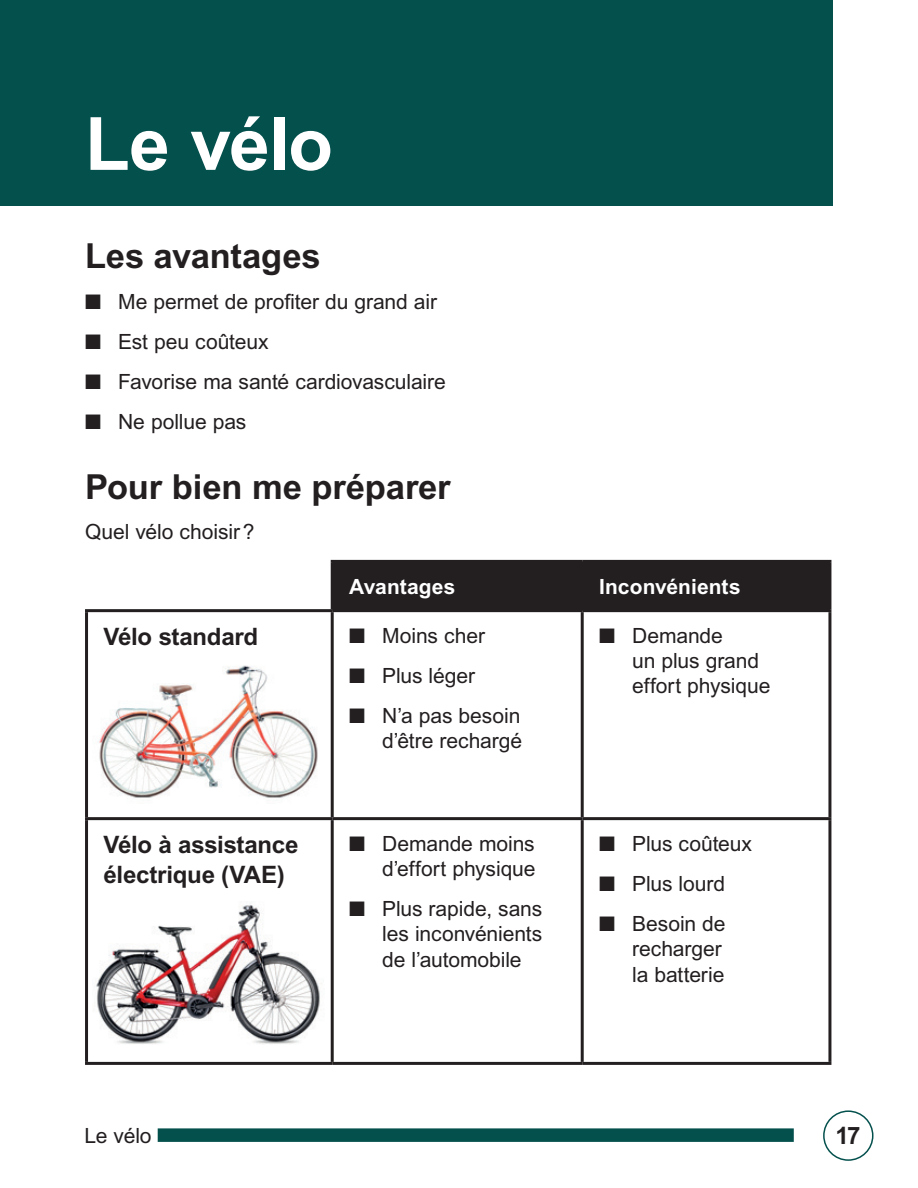
<style>
.page{position:relative;width:918px;height:1188px;background:#fff}
.page>*{position:absolute;margin:0;border:0;box-sizing:border-box;transform-origin:0 0}
.t1{font:700 73.5px "Arial MT Std";letter-spacing:-.015em;color:#fff}
.t2{font:700 34.5px "Arial MT Std";letter-spacing:-.005em;color:#231f20}
.t3{font:700 24px/30px "Arial MT Std";letter-spacing:-.01em;color:#231f20}
.t4{font:21px/25.2px "Arial MT Std";letter-spacing:-.005em;color:#231f20;text-align:right}
.t5{font:700 21px "Arial MT Std";color:#fff}
</style>
<div class="page">
<div style="left:823px;top:1110px;width:51px;height:51px;border:2px solid #04504d;border-radius:50%"></div>
<div style="left:158px;top:1128px;width:636px;height:14px;background:#04504d"></div>
<div style="left:0;top:0;width:833px;height:206px;background:#04504d"></div>
<div style="left:334px;top:563px;width:494px;height:46px;background:#231f20"></div>
<hr style="left:85px;top:609px;width:247px;height:3px;background:#231f20">
<hr style="left:85px;top:612px;width:3px;height:205px;background:#231f20">
<hr style="left:85px;top:820px;width:3px;height:242px;background:#231f20">
<hr style="left:331px;top:560px;width:251px;height:3px;background:#231f20">
<hr style="left:331px;top:563px;width:3px;height:46px;background:#231f20">
<hr style="left:582px;top:560px;width:249px;height:3px;background:#231f20">
<hr style="left:828px;top:563px;width:3px;height:46px;background:#231f20">
<hr style="left:580px;top:563px;width:4px;height:46px;background:#231f20">
<hr style="left:332px;top:609px;width:250px;height:3px;background:#231f20">
<hr style="left:582px;top:609px;width:249px;height:3px;background:#231f20">
<hr style="left:581px;top:612px;width:3px;height:205px;background:#231f20">
<hr style="left:828px;top:612px;width:3px;height:205px;background:#231f20">
<hr style="left:332px;top:817px;width:250px;height:3px;background:#231f20">
<hr style="left:582px;top:817px;width:249px;height:3px;background:#231f20">
<hr style="left:581px;top:820px;width:3px;height:242px;background:#231f20">
<hr style="left:828px;top:820px;width:3px;height:242px;background:#231f20">
<hr style="left:331px;top:612px;width:3px;height:205px;background:#231f20">
<hr style="left:85px;top:817px;width:247px;height:3px;background:#231f20">
<hr style="left:331px;top:820px;width:3px;height:242px;background:#231f20">
<hr style="left:85px;top:1062px;width:247px;height:3px;background:#231f20">
<hr style="left:332px;top:1062px;width:250px;height:3px;background:#231f20">
<hr style="left:582px;top:1062px;width:249px;height:3px;background:#231f20">
<img style="left:96px;top:903px;width:224px;height:141px">
<img style="left:97px;top:665px;width:221px;height:133px">
<h1 class="t1" style="left:85px;top:101px;width:250px">Le vélo</h1>
<h2 class="t2" style="left:85px;top:236px;width:237px">Les avantages</h2>
<p class="t4" style="left:85px;top:288px;width:353px">■ Me permet de profiter du grand air</p>
<p class="t4" style="left:85px;top:329px;width:185px">■ Est peu coûteux</p>
<p class="t4" style="left:85px;top:369px;width:362px">■ Favorise ma santé cardiovasculaire</p>
<p class="t4" style="left:85px;top:409px;width:163px">■ Ne pollue pas</p>
<h2 class="t2" style="left:85px;top:466px;width:367px">Pour bien me préparer</h2>
<p class="t4" style="left:85px;top:519px;width:171px">Quel vélo choisir?</p>
<p class="t5" style="left:349px;top:574px;width:107px">Avantages</p>
<p class="t5" style="left:599px;top:574px;width:143px">Inconvénients</p>
<p class="t3" style="left:104px;top:621px;width:156px">Vélo standard</p>
<p class="t4" style="left:349px;top:623px;width:137px">■ Moins cher</p>
<p class="t4" style="left:349px;top:663px;width:128px">■ Plus léger</p>
<p class="t4" style="left:349px;top:703px;width:174px">■ N’a pas besoin d’être rechargé</p>
<p class="t4" style="left:632px;top:623px;width:140px;text-align:left;text-indent:-33px">■ Demande<br>un plus grand effort physique</p>
<p class="t3" style="left:104px;top:829px;width:196px">Vélo à assistance électrique (VAE)</p>
<p class="t4" style="left:349px;top:831px;width:188px">■ Demande moins d’effort physique</p>
<p class="t4" style="left:382px;top:896px;width:162px;text-align:justify;text-indent:-33px">■ Plus rapide, sans les inconvénients de l’automobile</p>
<p class="t4" style="left:599px;top:831px;width:154px">■ Plus coûteux</p>
<p class="t4" style="left:599px;top:871px;width:127px">■ Plus lourd</p>
<p class="t4" style="left:632px;top:911px;width:95px;text-align:left;text-indent:-33px">■ Besoin de recharger la batterie</p>
<p class="t4" style="left:84px;top:1123px;width:69px">Le vélo</p>
<p class="t3" style="left:835px;top:1121px;width:27px">17</p>
</div>
